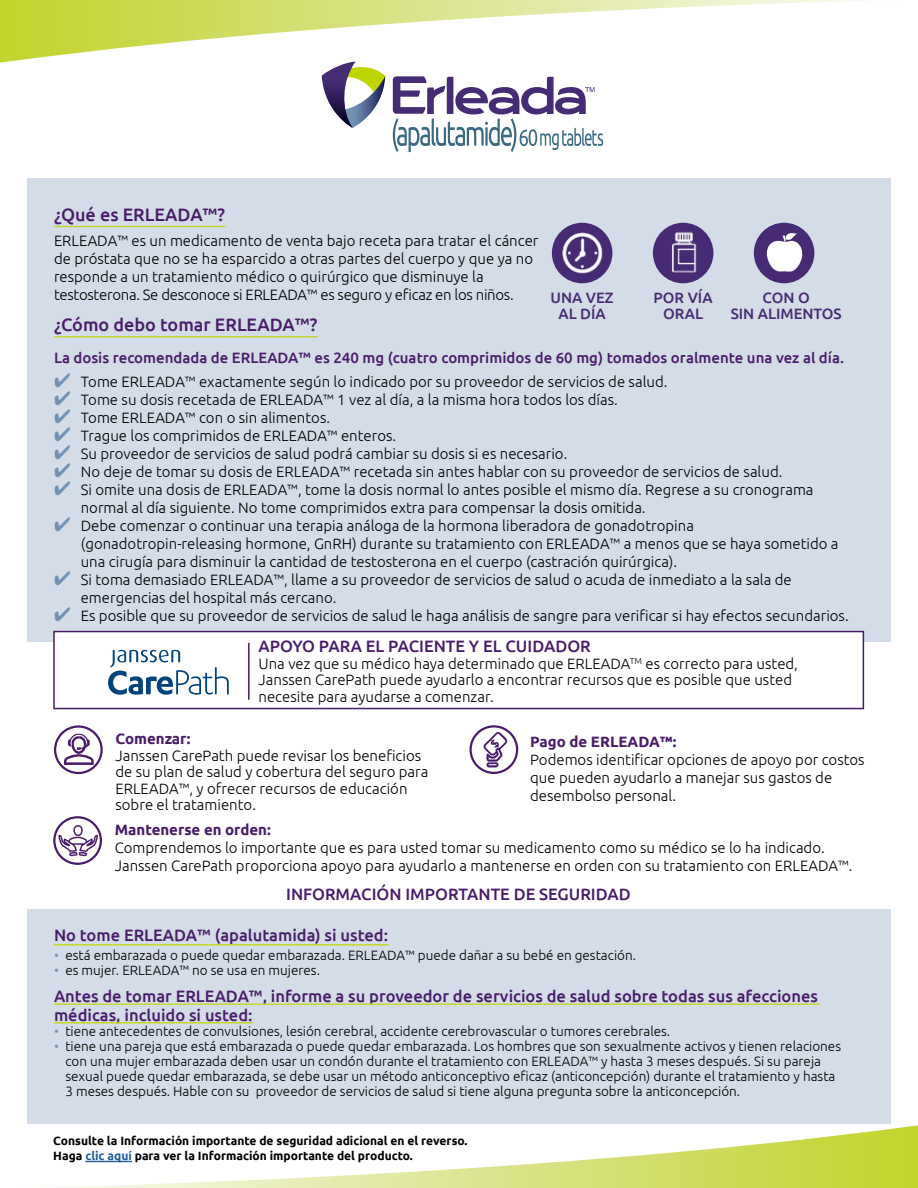
<style>
.page{position:relative;width:918px;height:1188px;background:#fff}
.page>*{position:absolute;margin:0;border:0;box-sizing:border-box;transform-origin:0 0}
.t1{font:500 18px "Ubuntu";color:#491c6b}
.t2{font:500 16.5px/19.5px "Ubuntu";color:#491c6b}
.t3{font:300 15px/18px "Ubuntu";color:#000}
.t4{font:500 15px "Ubuntu";color:#491c6b}
.t5{font:700 15px "Ubuntu";color:#491c6b}
.t6{font:500 15px/16.2px "Ubuntu";color:#462b74;text-align:center}
.t7{font:300 13.5px/15px "Ubuntu";color:#000}
.t8{font:700 12px/15px "Ubuntu";color:#000}
.s1{color:#7093b5}
.s2{color:#215e9e}
</style>
<div class="page">
<div style="left:27px;top:178px;width:864px;height:464px;background:#d4dce7"></div>
<svg style="left:322px;top:63px;width:63px;height:65px"></svg>
<svg style="left:393px;top:76px;width:210px;height:76px"></svg>
<hr style="left:54px;top:226px;width:171px;height:1px;background:#c2d52f">
<hr style="left:54px;top:336px;width:264px;height:2px;background:#c2d52f">
<svg style="left:0;top:0;width:870px;height:63px"></svg>
<svg style="left:49px;top:1125px;width:869px;height:63px"></svg>
<div style="left:754px;top:223px;width:60px;height:60px;background:#462b74;border-radius:50%"></div>
<svg style="left:766px;top:233px;width:37px;height:39px"></svg>
<div style="left:552px;top:223px;width:60px;height:60px;background:#462b74;border-radius:50%"></div>
<img style="left:558px;top:227px;width:49px;height:50px">
<div style="left:653px;top:223px;width:60px;height:60px;background:#462b74;border-radius:50%"></div>
<img style="left:665px;top:228px;width:32px;height:45px">
<div style="left:54px;top:725px;width:49px;height:49px;border:2px solid #491c6b;border-radius:50%"></div>
<div style="left:470px;top:725px;width:48px;height:49px;border:2px solid #491c6b;border-radius:50%"></div>
<div style="left:53px;top:816px;width:49px;height:49px;border:2px solid #491c6b;border-radius:50%"></div>
<img style="left:61px;top:730px;width:35px;height:38px">
<img style="left:474px;top:729px;width:42px;height:40px">
<img style="left:54px;top:819px;width:48px;height:43px">
<div style="left:53px;top:631px;width:811px;height:78px;background:#fff;border:2px solid #491c6b"></div>
<svg style="left:108px;top:650px;width:121px;height:45px"></svg>
<hr style="left:248px;top:643px;width:2px;height:57px;background:#491c6b">
<div style="left:27px;top:909px;width:864px;height:215px;background:#d4dce7"></div>
<hr style="left:54px;top:944px;width:335px;height:2px;background:#c4d82e">
<hr style="left:54px;top:1003px;width:766px;height:2px;background:#c4d82e">
<hr style="left:54px;top:1022px;width:199px;height:2px;background:#c4d82e">
<hr style="left:85px;top:1161px;width:47px;height:1px;background:#215e9e">
<p class="t1" style="left:54px;top:203px;width:173px">¿Qué es ERLEADA™?</p>
<p class="t3" style="left:54px;top:231px;width:486px">ERLEADA™ es un medicamento de venta bajo receta para tratar el cáncer de próstata que no se ha esparcido a otras partes del cuerpo y que ya no responde a un tratamiento médico o quirúrgico que disminuye la testosterona. Se desconoce si ERLEADA™ es seguro y eficaz en los niños.</p>
<p class="t1" style="left:54px;top:313px;width:265px">¿Cómo debo tomar ERLEADA™?</p>
<p class="t4" style="left:54px;top:348px;width:792px">La dosis recomendada de ERLEADA™ es 240 mg (cuatro comprimidos de 60 mg) tomados oralmente una vez al día.</p>
<p class="t3" style="left:54px;top:373px;width:615px"><span class="s1">✔</span> Tome ERLEADA™ exactamente según lo indicado por su proveedor de servicios de salud.</p>
<p class="t3" style="left:54px;top:391px;width:565px"><span class="s1">✔</span> Tome su dosis recetada de ERLEADA™ 1 vez al día, a la misma hora todos los días.</p>
<p class="t3" style="left:54px;top:409px;width:278px"><span class="s1">✔</span> Tome ERLEADA™ con o sin alimentos.</p>
<p class="t3" style="left:54px;top:427px;width:344px"><span class="s1">✔</span> Trague los comprimidos de ERLEADA™ enteros.</p>
<p class="t3" style="left:54px;top:445px;width:515px"><span class="s1">✔</span> Su proveedor de servicios de salud podrá cambiar su dosis si es necesario.</p>
<p class="t3" style="left:54px;top:463px;width:730px"><span class="s1">✔</span> No deje de tomar su dosis de ERLEADA™ recetada sin antes hablar con su proveedor de servicios de salud.</p>
<p class="t3" style="left:81px;top:481px;width:734px;text-indent:-27px"><span class="s1">✔</span> Si omite una dosis de ERLEADA™, tome la dosis normal lo antes posible el mismo día. Regrese a su cronograma normal al día siguiente. No tome comprimidos extra para compensar la dosis omitida.</p>
<p class="t3" style="left:81px;top:517px;width:759px;text-indent:-27px"><span class="s1">✔</span> Debe comenzar o continuar una terapia análoga de la hormona liberadora de gonadotropina (gonadotropin-releasing hormone, GnRH) durante su tratamiento con ERLEADA™ a menos que se haya sometido a una cirugía para disminuir la cantidad de testosterona en el cuerpo (castración quirúrgica).</p>
<p class="t3" style="left:81px;top:571px;width:713px;text-indent:-27px"><span class="s1">✔</span> Si toma demasiado ERLEADA™, llame a su proveedor de servicios de salud o acuda de inmediato a la sala de emergencias del hospital más cercano.</p>
<p class="t3" style="left:54px;top:607px;width:796px"><span class="s1">✔</span> Es posible que su proveedor de servicios de salud le haga análisis de sangre para verificar si hay efectos secundarios.</p>
<p class="t6" style="left:551px;top:289px;width:65px">UNA VEZ<br>AL DÍA</p>
<p class="t6" style="left:654px;top:289px;width:61px">POR VÍA<br>ORAL</p>
<p class="t6" style="left:731px;top:289px;width:112px">CON O<br>SIN ALIMENTOS</p>
<p class="t2" style="left:259px;top:636px;width:334px">APOYO PARA EL PACIENTE Y EL CUIDADOR</p>
<p class="t3" style="left:259px;top:655px;width:541px;line-height:16.5px">Una vez que su médico haya determinado que ERLEADA<sup>TM</sup> es correcto para usted,<br>Janssen CarePath puede ayudarlo a encontrar recursos que es posible que usted necesite para ayudarse a comenzar.</p>
<p class="t5" style="left:116px;top:730px;width:77px">Comenzar:</p>
<p class="t3" style="left:116px;top:747px;width:314px;line-height:16.5px">Janssen CarePath puede revisar los beneficios de su plan de salud y cobertura del seguro para ERLEADA™, y ofrecer recursos de educación sobre el tratamiento.</p>
<p class="t5" style="left:530px;top:733px;width:148px">Pago de ERLEADA™:</p>
<p class="t3" style="left:530px;top:751px;width:336px">Podemos identificar opciones de apoyo por costos que pueden ayudarlo a manejar sus gastos de desembolso personal.</p>
<p class="t5" style="left:115px;top:821px;width:158px">Mantenerse en orden:</p>
<p class="t3" style="left:115px;top:839px;width:739px">Comprendemos lo importante que es para usted tomar su medicamento como su médico se lo ha indicado.<br>Janssen CarePath proporciona apoyo para ayudarlo a mantenerse en orden con su tratamiento con ERLEADA™.</p>
<p class="t2" style="left:286px;top:884px;width:346px">INFORMACIÓN IMPORTANTE DE SEGURIDAD</p>
<p class="t2" style="left:54px;top:925px;width:336px">No tome ERLEADA™ (apalutamida) si usted:</p>
<p class="t7" style="left:54px;top:948px;width:584px"><span class="s1">•</span> está embarazada o puede quedar embarazada. ERLEADA™ puede dañar a su bebé en gestación.</p>
<p class="t7" style="left:54px;top:963px;width:268px"><span class="s1">•</span> es mujer. ERLEADA™ no se usa en mujeres.</p>
<p class="t2" style="left:54px;top:985px;width:766px">Antes de tomar ERLEADA™, informe a su proveedor de servicios de salud sobre todas sus afecciones médicas, incluido si usted:</p>
<p class="t7" style="left:54px;top:1023px;width:618px"><span class="s1">•</span> tiene antecedentes de convulsiones, lesión cerebral, accidente cerebrovascular o tumores cerebrales.</p>
<p class="t7" style="left:65px;top:1038px;width:777px;text-indent:-11px"><span class="s1">•</span> tiene una pareja que está embarazada o puede quedar embarazada. Los hombres que son sexualmente activos y tienen relaciones con una mujer embarazada deben usar un condón durante el tratamiento con ERLEADA™ y hasta 3 meses después. Si su pareja sexual puede quedar embarazada, se debe usar un método anticonceptivo eficaz (anticoncepción) durante el tratamiento y hasta 3 meses después. Hable con su proveedor de servicios de salud si tiene alguna pregunta sobre la anticoncepción.</p>
<p class="t8" style="left:53px;top:1133px;width:416px">Consulte la Información importante de seguridad adicional en el reverso.<br>Haga <span class="s2">clic aquí</span> para ver la Información importante del producto.</p>
</div>
